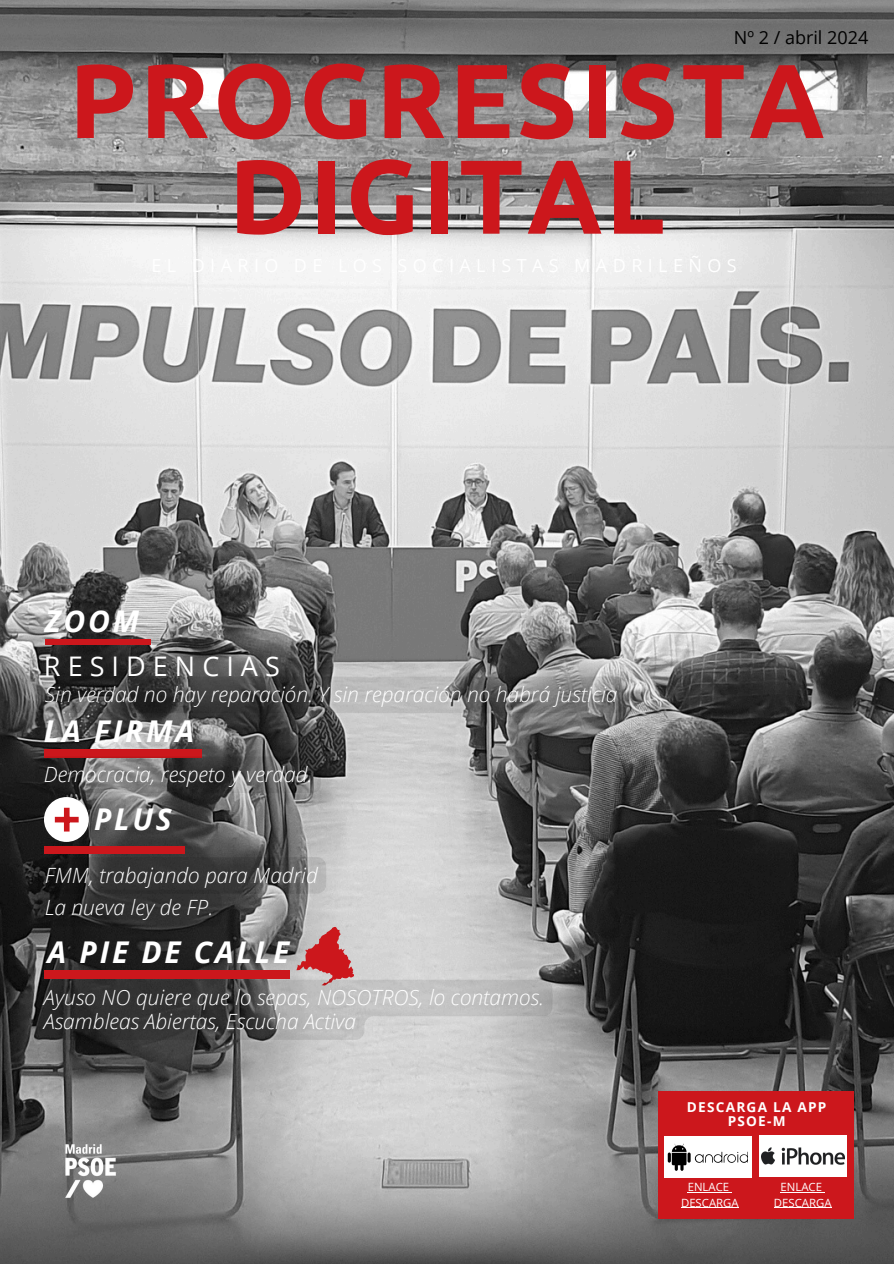
<style>
.page{position:relative;width:894px;height:1264px;background:#fff}
.page>*{position:absolute;margin:0;border:0;box-sizing:border-box;transform-origin:0 0}
.t1{font:700 105px/95.7px "Ubuntu";letter-spacing:.03em;color:#cc171c;text-align:center}
.t2{font:italic 700 30px "Open Sans";letter-spacing:.09em;color:#fff}
.t3{font:27px "Open Sans";letter-spacing:.26em;color:#fff}
.t4{font:italic 300 21px/23.7px "Open Sans";color:#fff}
.t5{font:18px "Open Sans";color:#000}
.t6{font:700 13.65px "Open Sans";letter-spacing:.09em;color:#fff}
.t7{font:11.4px "Open Sans";color:#fff}
</style>
<div class="page">
<img style="left:0;top:0;width:893px;height:1263px">
<img style="left:52px;top:1133px;width:75px;height:74px">
<div style="left:45px;top:639px;width:105px;height:6px;background:#cc171c"></div>
<div style="left:44px;top:749px;width:157px;height:8px;background:#cc171c"></div>
<div style="left:44px;top:846px;width:141px;height:8px;background:#cc171c"></div>
<div style="left:44px;top:797px;width:45px;height:45px;background:#fff;border-radius:50%"></div>
<svg style="left:55px;top:807px;width:24px;height:24px"></svg>
<div style="left:36px;top:857px;width:290px;height:36px;background:#000;border-radius:9px;opacity:.09"></div>
<div style="left:36px;top:889px;width:186px;height:37px;background:#000;border-radius:9px;opacity:.09"></div>
<div style="left:658px;top:1091px;width:195px;height:127px;background:#cc171c"></div>
<div style="left:664px;top:1136px;width:87px;height:41px;background:#fff"></div>
<svg style="left:667px;top:1143px;width:80px;height:27px"></svg>
<div style="left:758px;top:1135px;width:88px;height:41px;background:#fff"></div>
<img style="left:761px;top:1147px;width:83px;height:18px">
<svg style="left:36px;top:926px;width:516px;height:113px;background:#857a7a"></svg>
<div style="left:36px;top:676px;width:589px;height:37px;background:#000;border-radius:9px;opacity:.09"></div>
<div style="left:36px;top:756px;width:285px;height:37px;background:#000;border-radius:9px;opacity:.09"></div>
<hr style="left:687px;top:1191px;width:42px;height:1px;background:#fff">
<hr style="left:680px;top:1207px;width:58px;height:1px;background:#fff">
<hr style="left:780px;top:1191px;width:41px;height:1px;background:#fff">
<hr style="left:773px;top:1207px;width:58px;height:1px;background:#fff">
<p class="t5" style="left:733px;top:25px;width:136px">Nº 2 / abril 2024</p>
<h4 class="t1" style="left:69px;top:51px;width:757px">PROGRESISTA<br>DIGITAL</h4>
<h4 class="t2" style="left:45px;top:600px;width:96px">ZOOM</h4>
<h4 class="t3" style="left:44px;top:646px;width:237px">RESIDENCIAS</h4>
<h2 class="t4" style="left:45px;top:682px;width:574px">Sin verdad no hay reparación. Y sin reparación no habrá justicia</h2>
<h2 class="t2" style="left:44px;top:710px;width:152px">LA FIRMA</h2>
<h4 class="t4" style="left:44px;top:762px;width:270px">Democracia, respeto y verdad.</h4>
<h6 class="t2" style="left:94px;top:797px;width:79px">PLUS</h6>
<h1 class="t4" style="left:45px;top:862px;width:274px">FMM, trabajando para Madrid</h1>
<h5 class="t4" style="left:45px;top:895px;width:170px">La nueva ley de FP.</h5>
<h2 class="t2" style="left:47px;top:931px;width:243px">A PIE DE CALLE</h2>
<h3 class="t4" style="left:44px;top:985px;width:501px">Ayuso NO quiere que lo sepas, NOSOTROS, lo contamos.<br>Asambleas Abiertas, Escucha Activa</h3>
<h4 class="t6" style="left:686px;top:1097px;width:141px">DESCARGA LA APP</h4>
<p class="t6" style="left:727px;top:1111px;width:59px">PSOE-M</p>
<p class="t7" style="left:687px;top:1178px;width:43px">ENLACE</p>
<p class="t7" style="left:680px;top:1194px;width:59px">DESCARGA</p>
<p class="t7" style="left:780px;top:1178px;width:43px">ENLACE</p>
<p class="t7" style="left:773px;top:1194px;width:59px">DESCARGA</p>
</div>
